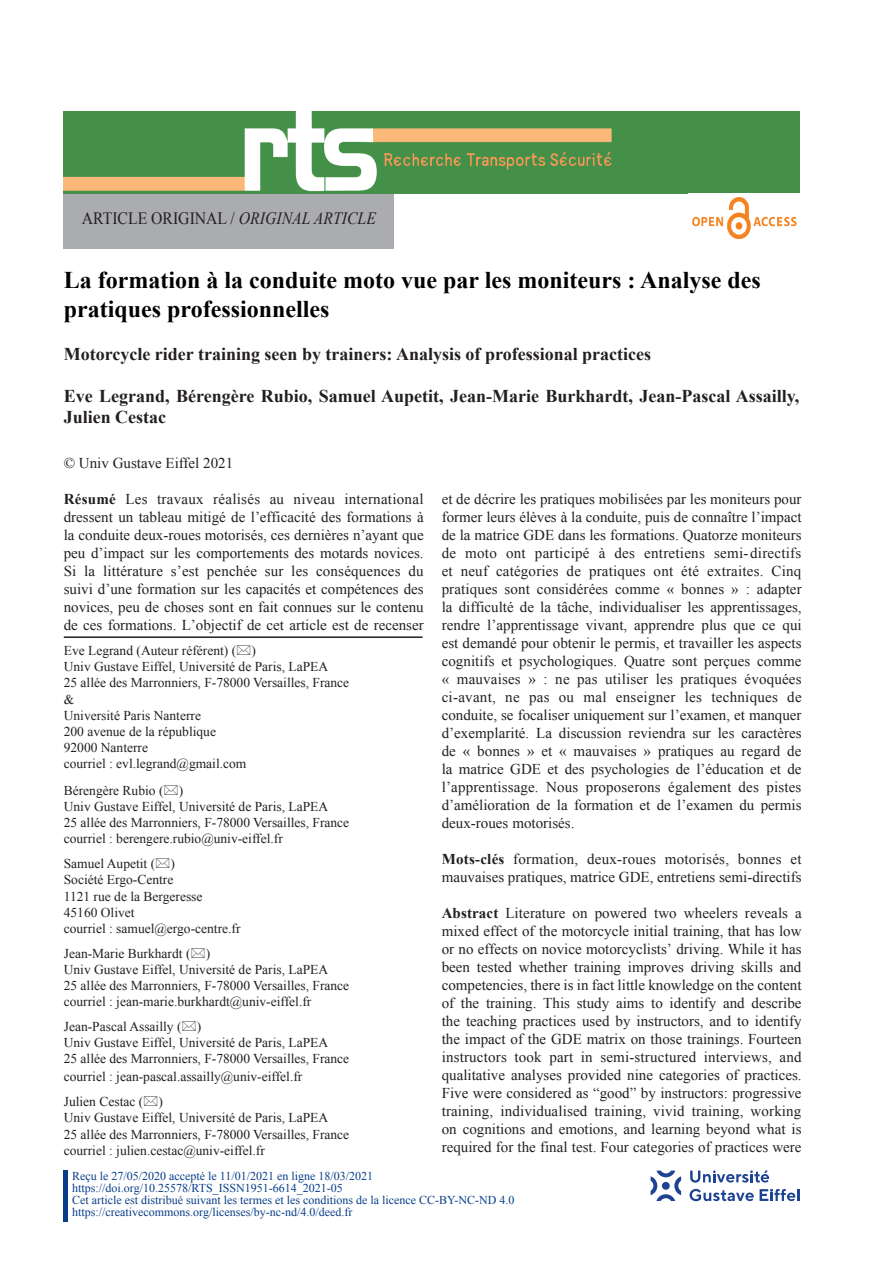
<style>
.page{position:relative;width:893px;height:1263px;background:#fff}
.page>*{position:absolute;margin:0;border:0;box-sizing:border-box;transform-origin:0 0}
.t1{font:700 24px/28.8px "Times New Roman";color:#000}
.t2{font:700 18px/20.7px "Times New Roman";color:#231f20}
.t3{font:17.25px "Times New Roman";color:#231f20;scale:.91 1}
.t4{font:15px/18px "Times New Roman";color:#231f20;text-align:justify}
.t5{font:13.5px/16.2px "Times New Roman";color:#231f20}
.t6{font:12px/12px "Times New Roman";color:#083e89}
.s1{font-style:italic}
.s2{font-weight:700}
</style>
<div class="page">
<svg style="left:651px;top:1170px;width:30px;height:31px"></svg>
<div style="left:662px;top:1182px;width:8px;height:8px;background:#1d4392;border-radius:50%"></div>
<svg style="left:690px;top:1170px;width:79px;height:13px"></svg>
<svg style="left:689px;top:1189px;width:65px;height:12px"></svg>
<svg style="left:760px;top:1189px;width:39px;height:12px"></svg>
<hr style="left:64px;top:1170px;width:4px;height:51px;background:#083e89">
<div style="left:64px;top:192px;width:330px;height:57px;background:#aaacaf"></div>
<img style="left:64px;top:111px;width:735px;height:82px">
<img style="left:692px;top:197px;width:105px;height:42px">
<hr style="left:64px;top:636px;width:359px;height:2px;background:#231f20">
<p class="t3" style="left:82px;top:206px;width:325px">ARTICLE ORIGINAL / <span class="s1">ORIGINAL ARTICLE</span></p>
<h1 class="t1" style="left:64px;top:265px;width:698px">La formation à la conduite moto vue par les moniteurs : Analyse des pratiques professionnelles</h1>
<p class="t2" style="left:64px;top:343px;width:589px">Motorcycle rider training seen by trainers: Analysis of professional practices</p>
<p class="t2" style="left:64px;top:385px;width:737px">Eve Legrand, Bérengère Rubio, Samuel Aupetit, Jean-Marie Burkhardt, Jean-Pascal Assailly,<br>Julien Cestac</p>
<p class="t4" style="left:64px;top:454px;width:171px">© Univ Gustave Eiffel 2021</p>
<p class="t4" style="left:64px;top:490px;width:361px"><span class="s2">Résumé</span> Les travaux réalisés au niveau international dressent un tableau mitigé de l’efficacité des formations à la conduite deux-roues motorisés, ces dernières n’ayant que peu d’impact sur les comportements des motards novices.<br>Si la littérature s’est penchée sur les conséquences du suivi d’une formation sur les capacités et compétences des novices, peu de choses sont en fait connues sur le contenu de ces formations. L’objectif de cet article est de recenser</p>
<p class="t4" style="left:442px;top:490px;width:362px">et de décrire les pratiques mobilisées par les moniteurs pour former leurs élèves à la conduite, puis de connaître l’impact de la matrice GDE dans les formations. Quatorze moniteurs de moto ont participé à des entretiens semi- directifs et neuf catégories de pratiques ont été extraites. Cinq pratiques sont considérées comme « bonnes » : adapter la difficulté de la tâche, individualiser les apprentissages, rendre l’apprentissage vivant, apprendre plus que ce qui est demandé pour obtenir le permis, et travailler les aspects cognitifs et psychologiques. Quatre sont perçues comme « mauvaises » : ne pas utiliser les pratiques évoquées ci-avant, ne pas ou mal enseigner les techniques de conduite, se focaliser uniquement sur l’examen, et manquer d’exemplarité. La discussion reviendra sur les caractères de « bonnes » et « mauvaises » pratiques au regard de la matrice GDE et des psychologies de l’éducation et de l’apprentissage. Nous proposerons également des pistes d’amélioration de la formation et de l’examen du permis deux-roues motorisés.</p>
<p class="t4" style="left:442px;top:850px;width:361px"><span class="s2">Mots-clés</span> formation, deux-roues motorisés, bonnes et mauvaises pratiques, matrice GDE, entretiens semi-directifs</p>
<p class="t4" style="left:442px;top:904px;width:362px"><span class="s2">Abstract</span> Literature on powered two wheelers reveals a mixed effect of the motorcycle initial training, that has low or no effects on novice motorcyclists’ driving. While it has been tested whether training improves driving skills and competencies, there is in fact little knowledge on the content of the training. This study aims to identify and describe the teaching practices used by instructors, and to identify the impact of the GDE matrix on those trainings. Fourteen instructors took part in semi-structured interviews, and qualitative analyses provided nine categories of practices.<br>Five were considered as “good” by instructors: progressive training, individualised training, vivid training, working on cognitions and emotions, and learning beyond what is required for the final test. Four categories of practices were</p>
<p class="t5" style="left:64px;top:642px;width:287px">Eve Legrand (Auteur référent) ( )<br>Univ Gustave Eiffel, Université de Paris, LaPEA<br>25 allée des Marronniers, F-78000 Versailles, France &amp;<br>Université Paris Nanterre<br>200 avenue de la république<br>92000 Nanterre<br>courriel : evl.legrand@gmail.com</p>
<p class="t5" style="left:64px;top:782px;width:287px">Bérengère Rubio ( )<br>Univ Gustave Eiffel, Université de Paris, LaPEA<br>25 allée des Marronniers, F-78000 Versailles, France courriel : berengere.rubio@univ-eiffel.fr</p>
<p class="t5" style="left:64px;top:855px;width:178px">Samuel Aupetit ( )<br>Société Ergo-Centre<br>1121 rue de la Bergeresse<br>45160 Olivet<br>courriel : samuel@ergo-centre.fr</p>
<p class="t5" style="left:64px;top:945px;width:287px">Jean-Marie Burkhardt ( )<br>Univ Gustave Eiffel, Université de Paris, LaPEA<br>25 allée des Marronniers, F-78000 Versailles, France courriel : jean-marie.burkhardt@univ-eiffel.fr</p>
<p class="t5" style="left:64px;top:1018px;width:287px">Jean-Pascal Assailly ( )<br>Univ Gustave Eiffel, Université de Paris, LaPEA<br>25 allée des Marronniers, F-78000 Versailles, France</p>
<p class="t5" style="left:64px;top:1064px;width:240px;line-height:24.8px">courriel : jean-pascal.assailly@univ-eiffel.fr<br>Julien Cestac ( )</p>
<p class="t5" style="left:64px;top:1109px;width:287px">Univ Gustave Eiffel, Université de Paris, LaPEA<br>25 allée des Marronniers, F-78000 Versailles, France courriel : julien.cestac@univ-eiffel.fr</p>
<p class="t6" style="left:72px;top:1170px;width:444px">Reçu le 27/05/2020 accepté le 11/01/2021 en ligne 18/03/2021 https://doi.org/10.25578/RTS_ISSN1951-6614_2021-05<br>Cet article est distribué suivant les termes et les conditions de la licence CC-BY-NC-ND 4.0 https://creativecommons.org/licenses/by-nc-nd/4.0/deed.fr</p>
</div>
